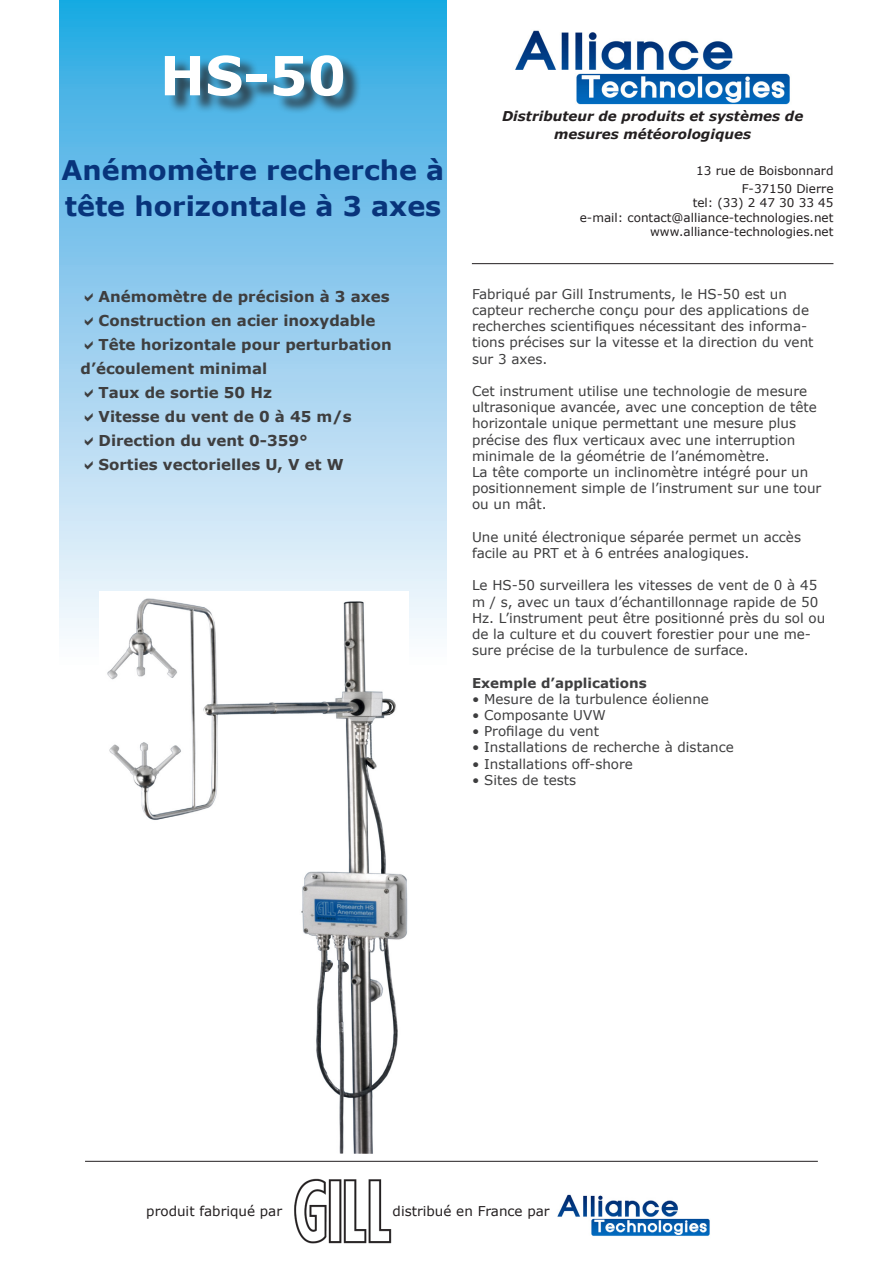
<style>
.page{position:relative;width:893px;height:1263px;background:#fff}
.page>*{position:absolute;margin:0;border:0;box-sizing:border-box;transform-origin:0 0}
.t1{font:700 54px "Verdana";color:#fff}
.t2{font:700 27px/36px "Verdana";color:#08347b}
.t3{font:700 15px/24px "Verdana";color:#3e3e3f}
.t4{font:13.5px/16.2px "Verdana";color:#3e3e3f}
.t5{font:italic 700 13.5px "Verdana";color:#231f20}
.t6{font:13.5px "Verdana";color:#231f20}
.t7{font:700 13.5px "Verdana";color:#3e3e3f}
.t8{font:12px "Verdana";color:#231f20}
</style>
<div class="page">
<svg style="left:60px;top:0;width:386px;height:636px;background:#8fcdee"></svg>
<div style="left:167px;top:57px;width:195px;height:58px;background:#231f20;opacity:.75"></div>
<hr style="left:472px;top:263px;width:361px;height:1px;background:#231f20">
<hr style="left:85px;top:1161px;width:733px;height:1px;background:#231f20">
<img style="left:99px;top:591px;width:310px;height:562px">
<img style="left:515px;top:30px;width:275px;height:75px">
<img style="left:294px;top:1178px;width:98px;height:66px">
<img style="left:557px;top:1194px;width:153px;height:42px">
<svg style="left:85px;top:293px;width:8px;height:8px"></svg>
<svg style="left:85px;top:317px;width:8px;height:8px"></svg>
<svg style="left:85px;top:341px;width:8px;height:8px"></svg>
<svg style="left:85px;top:389px;width:8px;height:8px"></svg>
<svg style="left:85px;top:413px;width:8px;height:8px"></svg>
<svg style="left:85px;top:437px;width:8px;height:8px"></svg>
<svg style="left:85px;top:461px;width:8px;height:8px"></svg>
<p class="t1" style="left:160px;top:41px;width:188px">HS-50</p>
<p class="t2" style="left:62px;top:152px;width:384px">Anémomètre recherche à tête horizontale à 3 axes</p>
<p class="t3" style="left:99px;top:284px;width:293px">Anémomètre de précision à 3 axes</p>
<p class="t3" style="left:99px;top:308px;width:278px">Construction en acier inoxydable</p>
<p class="t3" style="left:81px;top:332px;width:313px;text-indent:18px">Tête horizontale pour perturbation d’écoulement minimal</p>
<p class="t3" style="left:99px;top:380px;width:175px">Taux de sortie 50 Hz</p>
<p class="t3" style="left:99px;top:404px;width:255px">Vitesse du vent de 0 à 45 m/s</p>
<p class="t3" style="left:99px;top:428px;width:211px">Direction du vent 0-359°</p>
<p class="t3" style="left:99px;top:452px;width:246px">Sorties vectorielles U, V et W</p>
<p class="t5" style="left:502px;top:107px;width:303px">Distributeur de produits et systèmes de</p>
<p class="t5" style="left:554px;top:125px;width:198px">mesures météorologiques</p>
<p class="t8" style="left:696px;top:163px;width:139px">13 rue de Boisbonnard</p>
<p class="t8" style="left:742px;top:181px;width:93px">F-37150 Dierre</p>
<p class="t8" style="left:693px;top:195px;width:142px">tel: (33) 2 47 30 33 45</p>
<p class="t8" style="left:580px;top:210px;width:255px">e-mail: contact@alliance-technologies.net</p>
<p class="t8" style="left:650px;top:224px;width:185px">www.alliance-technologies.net</p>
<p class="t4" style="left:472px;top:286px;width:316px">Fabriqué par Gill Instruments, le HS-50 est un</p>
<p class="t4" style="left:472px;top:302px;width:343px">capteur recherche conçu pour des applications de recherches scientifiques nécessitant des informa&shy;tions précises sur la vitesse et la direction du vent sur 3 axes.</p>
<p class="t4" style="left:472px;top:383px;width:337px">Cet instrument utilise une technologie de mesure</p>
<p class="t4" style="left:472px;top:399px;width:346px">ultrasonique avancée, avec une conception de tête horizontale unique permettant une mesure plus</p>
<p class="t4" style="left:472px;top:432px;width:325px">précise des flux verticaux avec une interruption minimale de la géométrie de l’anémomètre.</p>
<p class="t4" style="left:472px;top:464px;width:351px">La tête comporte un inclinomètre intégré pour un positionnement simple de l’instrument sur une tour ou un mât.</p>
<p class="t4" style="left:472px;top:529px;width:331px">Une unité électronique séparée permet un accès facile au PRT et à 6 entrées analogiques.</p>
<p class="t4" style="left:472px;top:578px;width:355px">Le HS-50 surveillera les vitesses de vent de 0 à 45 m / s, avec un taux d’échantillonnage rapide de 50<br>Hz. L’instrument peut être positionné près du sol ou de la culture et du couvert forestier pour une me&shy;sure précise de la turbulence de surface.</p>
<p class="t7" style="left:472px;top:674px;width:176px">Exemple d’applications</p>
<p class="t4" style="left:472px;top:691px;width:238px">• Mesure de la turbulence éolienne</p>
<p class="t4" style="left:472px;top:707px;width:135px">• Composante UVW</p>
<p class="t4" style="left:472px;top:723px;width:129px">• Profilage du vent</p>
<p class="t4" style="left:472px;top:740px;width:263px">• Installations de recherche à distance</p>
<p class="t4" style="left:472px;top:756px;width:162px">• Installations off-shore</p>
<p class="t4" style="left:472px;top:772px;width:106px">• Sites de tests</p>
<p class="t6" style="left:146px;top:1202px;width:137px">produit fabriqué par</p>
<p class="t6" style="left:393px;top:1202px;width:159px">distribué en France par</p>
</div>
